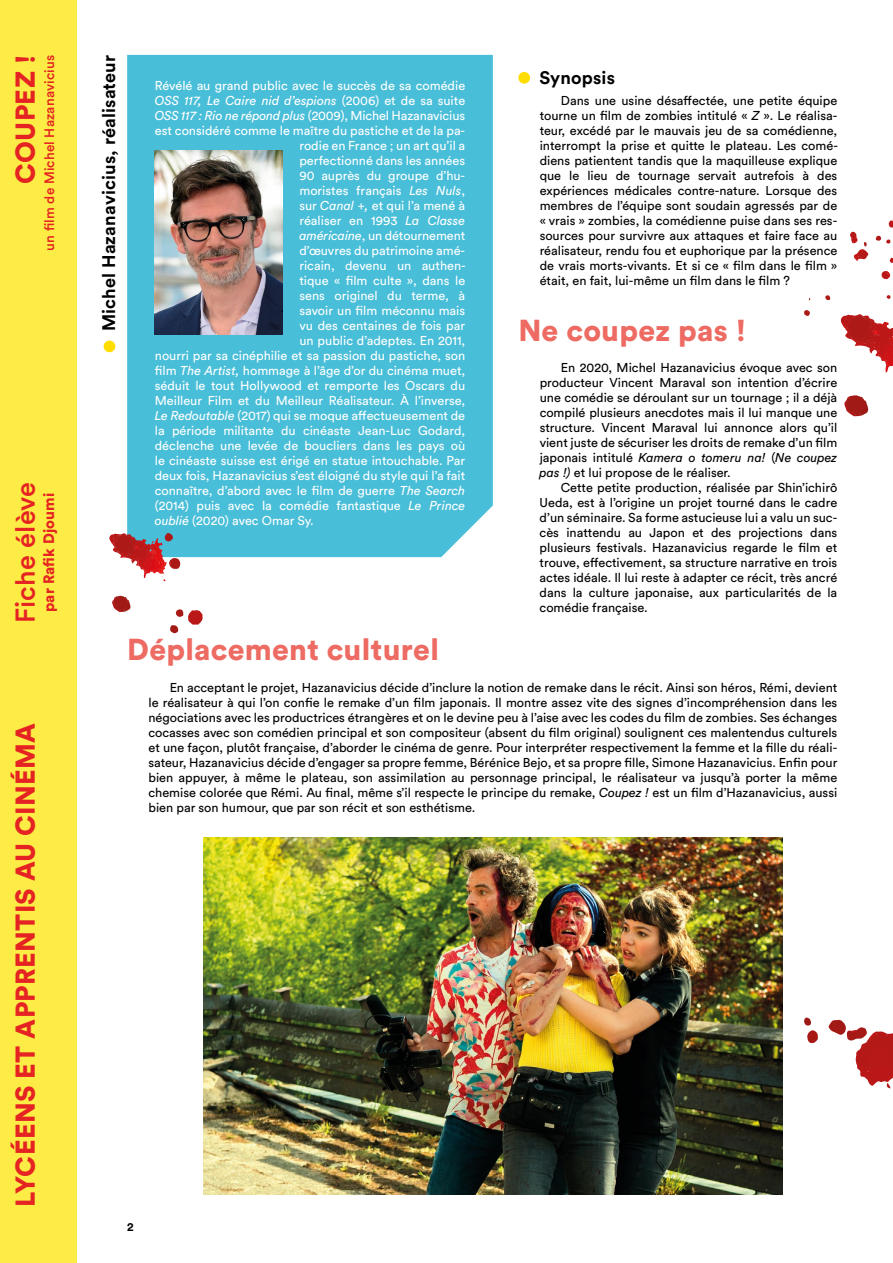
<style>
.page{position:relative;width:893px;height:1263px;background:#fff}
.page>*{position:absolute;margin:0;border:0;box-sizing:border-box;transform-origin:0 0}
.t1{font:900 30px "Circular Std";letter-spacing:.01em;color:#ed6b62}
.t2{font:900 27px "Circular Std";letter-spacing:.01em;color:#e52322}
.t3{font:500 27px "Circular Std";letter-spacing:.01em;color:#e52322}
.t4{font:700 18px "Circular Std";letter-spacing:.01em;color:#000}
.t5{font:900 15px "Circular Std";letter-spacing:.01em;color:#e52322}
.t6{font:500 13.5px "Circular Std";letter-spacing:.01em;color:#e52322}
.t7{font:12.75px/15px "Circular Std";color:#000;text-align:justify}
.t8{font:12.75px "Circular Std";color:#fff}
.t9{font:italic 12.75px "Circular Std";color:#fff}
.t10{font:700 12px "Circular Std";color:#000}
.s1{font-style:normal}
.s2{font-style:italic}
</style>
<div class="page">
<div style="left:127px;top:55px;width:366px;height:502px;background:#49bed8"></div>
<div style="left:0;top:0;width:76px;height:1263px;background:#fcec45"></div>
<div style="left:104px;top:341px;width:11px;height:11px;background:#fd0;border-radius:50%"></div>
<img style="left:155px;top:150px;width:127px;height:184px">
<img style="left:204px;top:837px;width:578px;height:357px">
<div style="left:518px;top:72px;width:12px;height:12px;background:#fd0;border-radius:50%"></div>
<svg style="left:844px;top:395px;width:24px;height:21px"></svg>
<svg style="left:889px;top:220px;width:4px;height:8px"></svg>
<svg style="left:804px;top:310px;width:6px;height:6px"></svg>
<svg style="left:890px;top:257px;width:3px;height:6px"></svg>
<svg style="left:825px;top:295px;width:5px;height:5px"></svg>
<svg style="left:876px;top:236px;width:14px;height:8px"></svg>
<svg style="left:886px;top:295px;width:5px;height:4px"></svg>
<svg style="left:881px;top:271px;width:9px;height:8px"></svg>
<svg style="left:850px;top:232px;width:18px;height:29px"></svg>
<svg style="left:841px;top:314px;width:52px;height:59px"></svg>
<svg style="left:170px;top:609px;width:33px;height:24px"></svg>
<svg style="left:112px;top:596px;width:19px;height:16px"></svg>
<svg style="left:109px;top:533px;width:71px;height:48px"></svg>
<svg style="left:804px;top:1017px;width:14px;height:26px"></svg>
<svg style="left:829px;top:1020px;width:64px;height:68px"></svg>
<h2 class="t2" style="left:7px;top:184px;width:131px;rotate:-90deg">COUPEZ !</h2>
<p class="t6" style="left:41px;top:250px;width:197px;rotate:-90deg">un film de Michel Hazanavicius</p>
<h2 class="t3" style="left:8px;top:623px;width:143px;rotate:-90deg">Fiche élève</h2>
<p class="t5" style="left:39px;top:612px;width:121px;rotate:-90deg">par Rafik Djoumi</p>
<h2 class="t2" style="left:7px;top:1207px;width:486px;rotate:-90deg">LYCÉENS ET APPRENTIS AU CINÉMA</h2>
<h3 class="t4" style="left:97px;top:331px;width:278px;rotate:-90deg">Michel Hazanavicius, réalisateur</h3>
<p class="t8" style="left:155px;top:78px;width:312px">Révélé au grand public avec le succès de sa comédie</p>
<p class="t9" style="left:155px;top:93px;width:312px">OSS 117, Le Caire nid d’espions <span class="s1">(2006) et de sa suite</span></p>
<p class="t8" style="left:155px;top:108px;width:312px"><span class="s2">OSS 117 : Rio ne répond plus</span> (2009), Michel Hazanavicius</p>
<p class="t8" style="left:155px;top:123px;width:312px">est considéré comme le maître du pastiche et de la pa-</p>
<p class="t8" style="left:299px;top:138px;width:167px">rodie en France ; un art qu’il a</p>
<p class="t8" style="left:299px;top:153px;width:167px">perfectionné dans les années</p>
<p class="t8" style="left:299px;top:168px;width:167px">90 auprès du groupe d’hu-</p>
<p class="t8" style="left:299px;top:183px;width:167px">moristes français <span class="s2">Les Nuls</span>,</p>
<p class="t8" style="left:299px;top:198px;width:167px">sur <span class="s2">Canal +,</span> et qui l’a mené à</p>
<p class="t8" style="left:299px;top:213px;width:167px">réaliser en 1993 <span class="s2">La Classe</span></p>
<p class="t8" style="left:299px;top:228px;width:167px"><span class="s2">américaine</span>, un détournement</p>
<p class="t8" style="left:299px;top:243px;width:167px">d’œuvres du patrimoine amé-</p>
<p class="t8" style="left:299px;top:258px;width:168px">ricain, devenu un authen-</p>
<p class="t8" style="left:299px;top:273px;width:167px">tique « film culte », dans le</p>
<p class="t8" style="left:299px;top:288px;width:167px">sens originel du terme, à</p>
<p class="t8" style="left:299px;top:303px;width:167px">savoir un film méconnu mais</p>
<p class="t8" style="left:299px;top:318px;width:167px">vu des centaines de fois par</p>
<p class="t8" style="left:299px;top:333px;width:167px">un public d’adeptes. En 2011,</p>
<p class="t8" style="left:155px;top:348px;width:312px">nourri par sa cinéphilie et sa passion du pastiche, son</p>
<p class="t8" style="left:155px;top:363px;width:312px">film <span class="s2">The Artist,</span> hommage à l’âge d’or du cinéma muet,</p>
<p class="t8" style="left:155px;top:378px;width:312px">séduit le tout Hollywood et remporte les Oscars du</p>
<p class="t8" style="left:155px;top:393px;width:312px">Meilleur Film et du Meilleur Réalisateur. À l’inverse,</p>
<p class="t8" style="left:155px;top:408px;width:312px"><span class="s2">Le Redoutable</span> (2017) qui se moque affectueusement de</p>
<p class="t8" style="left:155px;top:423px;width:312px">la période militante du cinéaste Jean-Luc Godard,</p>
<p class="t8" style="left:155px;top:438px;width:312px">déclenche une levée de boucliers dans les pays où</p>
<p class="t8" style="left:155px;top:453px;width:312px">le cinéaste suisse est érigé en statue intouchable. Par</p>
<p class="t8" style="left:155px;top:468px;width:312px">deux fois, Hazanavicius s’est éloigné du style qui l’a fait</p>
<p class="t8" style="left:155px;top:483px;width:312px">connaître, d’abord avec le film de guerre <span class="s2">The Search</span></p>
<p class="t8" style="left:155px;top:498px;width:312px">(2014) puis avec la comédie fantastique <span class="s2">Le Prince</span></p>
<p class="t8" style="left:155px;top:513px;width:160px"><span class="s2">oublié</span> (2020) avec Omar Sy.</p>
<h3 class="t4" style="left:540px;top:66px;width:77px">Synopsis</h3>
<p class="t7" style="left:540px;top:92px;width:300px;text-indent:21px">Dans une usine désaffectée, une petite équipe tourne un film de zombies intitulé « <span class="s2">Z</span> ». Le réalisa&shy;teur, excédé par le mauvais jeu de sa comédienne, interrompt la prise et quitte le plateau. Les comé&shy;diens patientent tandis que la maquilleuse explique que le lieu de tournage servait autrefois à des expériences médicales contre-nature. Lorsque des membres de l’équipe sont soudain agressés par de « vrais » zombies, la comédienne puise dans ses res&shy;sources pour survivre aux attaques et faire face au réalisateur, rendu fou et euphorique par la présence de vrais morts-vivants. Et si ce « film dans le film » était, en fait, lui-même un film dans le film ?</p>
<h1 class="t1" style="left:518px;top:310px;width:229px">Ne coupez pas !</h1>
<p class="t7" style="left:540px;top:360px;width:299px;text-indent:21px">En 2020, Michel Hazanavicius évoque avec son producteur Vincent Maraval son intention d’écrire une comédie se déroulant sur un tournage ; il a déjà compilé plusieurs anecdotes mais il lui manque une structure. Vincent Maraval lui annonce alors qu’il vient juste de sécuriser les droits de remake d’un film japonais intitulé <span class="s2">Kamera o tomeru na!</span> (<span class="s2">Ne coupez pas !)</span> et lui propose de le réaliser.</p>
<p class="t7" style="left:540px;top:480px;width:299px;text-indent:21px">Cette petite production, réalisée par Shin’ichirô Ueda, est à l’origine un projet tourné dans le cadre d’un séminaire. Sa forme astucieuse lui a valu un suc&shy;cès inattendu au Japon et des projections dans plusieurs festivals. Hazanavicius regarde le film et trouve, effectivement, sa structure narrative en trois actes idéale. Il lui reste à adapter ce récit, très ancré dans la culture japonaise, aux particularités de la comédie française.</p>
<h1 class="t1" style="left:127px;top:630px;width:313px">Déplacement culturel</h1>
<p class="t7" style="left:148px;top:680px;width:690px;text-indent:21px">En acceptant le projet, Hazanavicius décide d’inclure la notion de remake dans le récit. Ainsi son héros, Rémi, devient le réalisateur à qui l’on confie le remake d’un film japonais. Il montre assez vite des signes d’incompréhension dans les négociations avec les productrices étrangères et on le devine peu à l’aise avec les codes du film de zombies. Ses échanges cocasses avec son comédien principal et son compositeur (absent du film original) soulignent ces malentendus culturels et une façon, plutôt française, d’aborder le cinéma de genre. Pour interpréter respectivement la femme et la fille du réali&shy;sateur, Hazanavicius décide d’engager sa propre femme, Bérénice Bejo, et sa propre fille, Simone Hazanavicius. Enfin pour bien appuyer, à même le plateau, son assimilation au personnage principal, le réalisateur va jusqu’à porter la même chemise colorée que Rémi. Au final, même s’il respecte le principe du remake, <span class="s2">Coupez !</span> est un film d’Hazanavicius, aussi bien par son humour, que par son récit et son esthétisme.</p>
<p class="t10" style="left:127px;top:1219px;width:8px">2</p>
</div>
